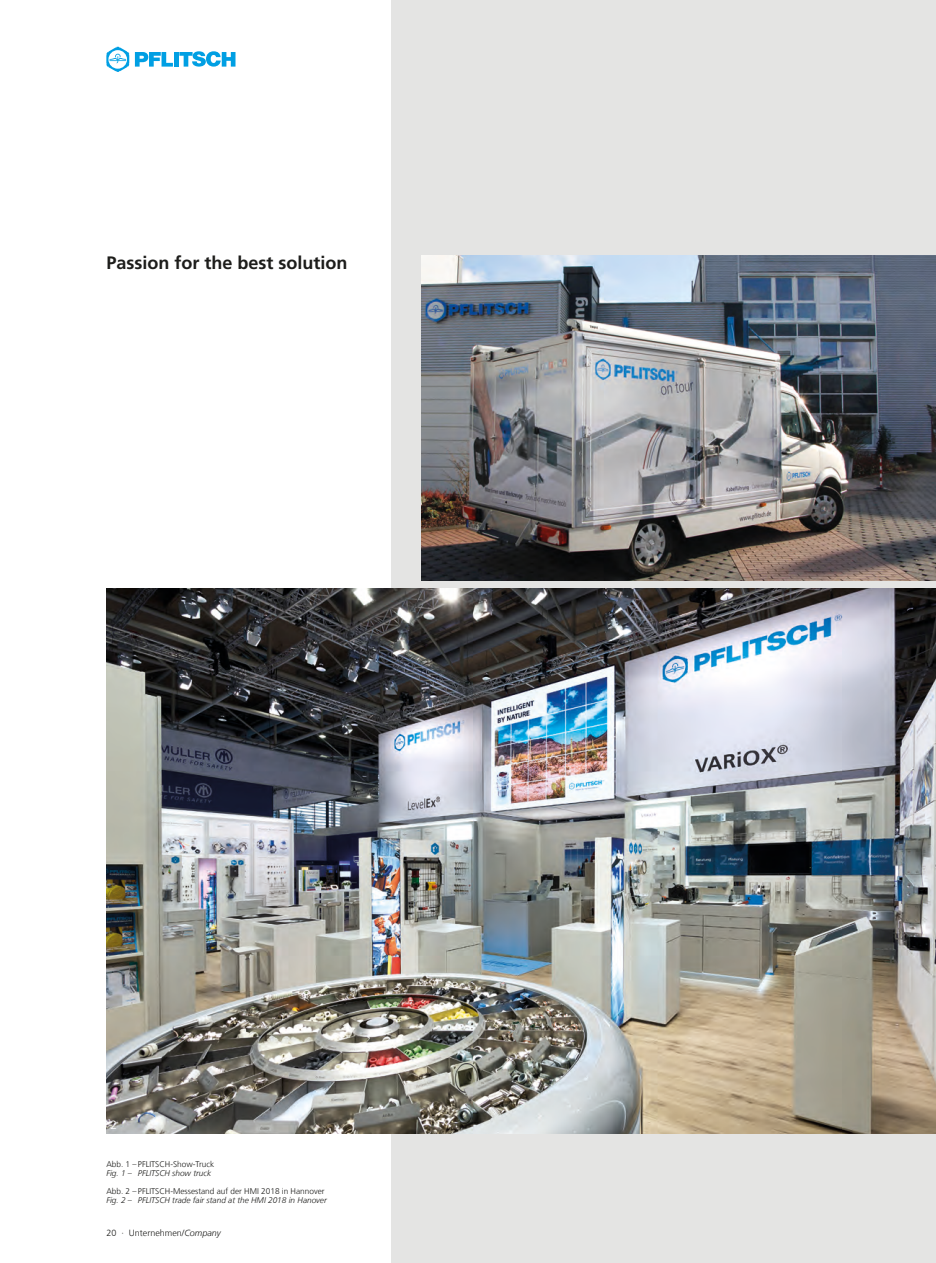
<style>
.page{position:relative;width:936px;height:1263px;background:#fff}
.page>*{position:absolute;margin:0;border:0;box-sizing:border-box;transform-origin:0 0}
.t1{font:700 18px "Frutiger LT Com";color:#1d1d1b}
.t2{font:300 12px "Frutiger LT Com";color:#fff}
.t3{font:300 9px "Frutiger LT Com";color:#1d1d1b}
.t4{font:300 8.25px "Frutiger LT Com";color:#1d1d1b}
.t5{font:italic 300 8.25px "Frutiger LT Com";color:#1d1d1b}
.s1{font-style:italic}
</style>
<div class="page">
<div style="left:391px;top:0;width:544px;height:1263px;background:#e4e4e3"></div>
<img style="left:421px;top:255px;width:514px;height:325px">
<img style="left:106px;top:589px;width:829px;height:544px">
<svg style="left:106px;top:47px;width:23px;height:25px"></svg>
<svg style="left:135px;top:52px;width:38px;height:15px"></svg>
<div style="left:174px;top:52px;width:5px;height:15px;background:#009fe3"></div>
<svg style="left:179px;top:51px;width:56px;height:16px"></svg>
<h1 class="t1" style="left:106px;top:252px;width:243px">Passion for the best solution</h1>
<h2 class="t2" style="left:111px;top:1118px;width:8px">2</h2>
<p class="t4" style="left:106px;top:1160px;width:109px">Abb. 1 – PFLITSCH-Show-Truck</p>
<p class="t5" style="left:106px;top:1169px;width:106px">Fig. 1 – PFLITSCH show truck</p>
<p class="t4" style="left:106px;top:1187px;width:220px">Abb. 2 – PFLITSCH-Messestand auf der HMI 2018 in Hannover</p>
<p class="t5" style="left:106px;top:1196px;width:222px">Fig. 2 – PFLITSCH trade fair stand at the HMI 2018 in Hanover</p>
<p class="t3" style="left:106px;top:1227px;width:116px">20 ∙ Unternehmen/<span class="s1">Company</span></p>
</div>
